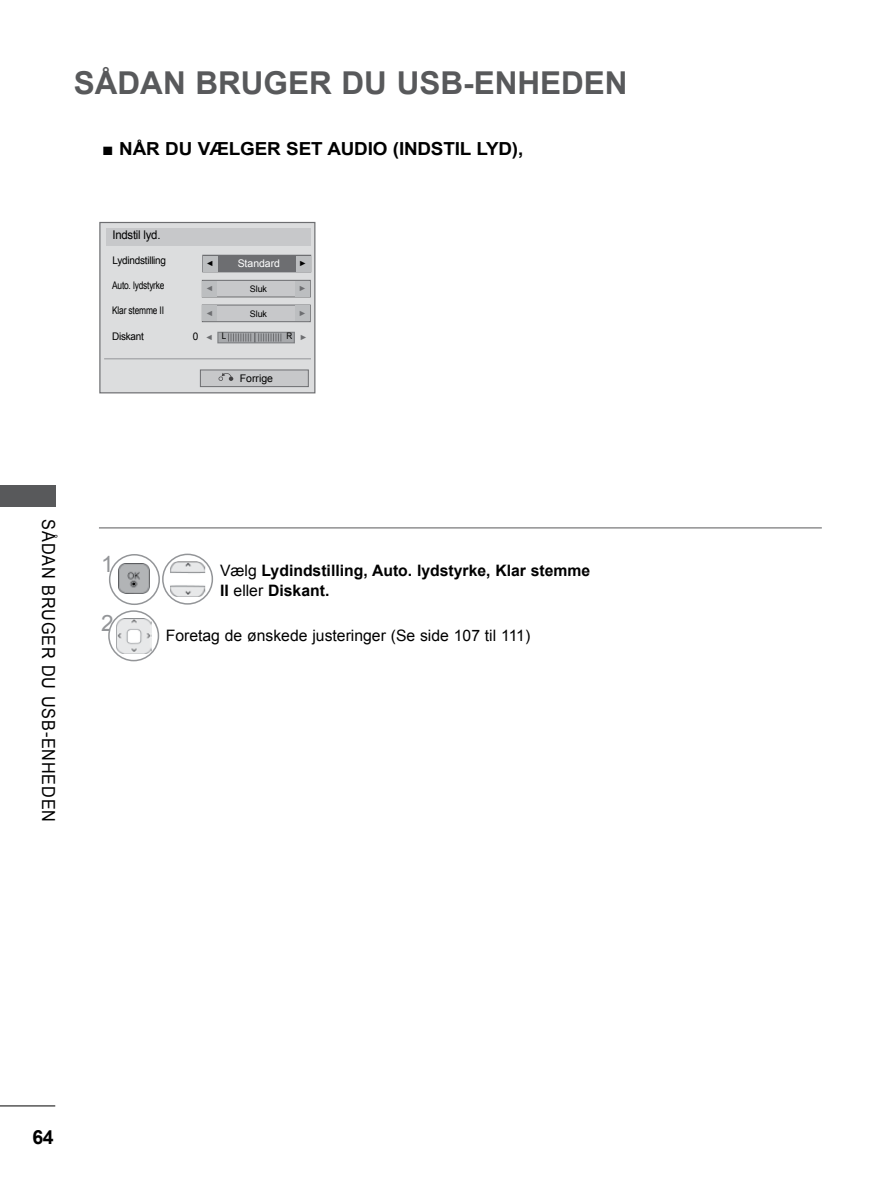
<style>
.page{position:relative;width:893px;height:1191px;background:#fff}
.page>*{position:absolute;margin:0;border:0;box-sizing:border-box;transform-origin:0 0}
.t1{font:700 31.5px "Arial";color:#58595b}
.t2{font:22.5px "Arial";color:#939598}
.t3{font:700 19.5px "Arial";color:#000}
.t4{font:700 18px "Arial";letter-spacing:-.01em;color:#000;scale:1.05 1}
.t5{font:18px "Arial";letter-spacing:.05em;color:#000;scale:.9 1}
.t6{font:700 15.75px/19.5px "Arial";color:#000}
.t7{font:15.75px "Arial";color:#000}
.t8{font:12px "Arial";letter-spacing:-.025em;color:#000;scale:.95 1}
.t9{font:10.5px "Arial";letter-spacing:-.025em;color:#000;scale:.8 1}
.t10{font:10.5px "Arial";letter-spacing:-.025em;color:#000;scale:.95 1}
.t11{font:10.5px "Arial";color:#fff}
.t12{font:10.5px "Arial";letter-spacing:-.005em;color:#000}
.t13{font:9px "Arial";color:#000}
.t14{font:9px "Arial";color:#000;scale:.9 1}
.t15{font:7.5px "Arial";color:#6d6e71}
.t16{font:7.5px "Arial";color:#000}
.s1{font-weight:400}
.s2{font-size:9px;color:#000}
</style>
<div class="page">
<hr style="left:0;top:1105px;width:55px;height:1px;background:#000">
<div style="left:0;top:485px;width:55px;height:21px;background:#58595b"></div>
<hr style="left:99px;top:527px;width:723px;height:1px;background:#58595b">
<div style="left:99px;top:222px;width:216px;height:171px;background:#dcddde;border:1px solid #6d6e71"></div>
<hr style="left:104px;top:358px;width:207px;height:1px;background:#939598">
<div style="left:107px;top:228px;width:204px;height:18px;background:#c7c8ca"></div>
<div style="left:203px;top:255px;width:108px;height:17px;background:#6d6e71"></div>
<div style="left:203px;top:255px;width:108px;height:17px;border:1px solid #6d6e71"></div>
<div style="left:203px;top:255px;width:14px;height:16px;background:#bcbec0"></div>
<div style="left:296px;top:255px;width:14px;height:16px;background:#bcbec0"></div>
<div style="left:202px;top:280px;width:108px;height:17px;background:#c7c8ca"></div>
<div style="left:202px;top:280px;width:108px;height:17px;border:1px solid #6d6e71"></div>
<div style="left:203px;top:281px;width:14px;height:16px;background:#bcbec0"></div>
<div style="left:296px;top:281px;width:14px;height:16px;background:#bcbec0"></div>
<div style="left:202px;top:305px;width:108px;height:17px;background:#c7c8ca"></div>
<div style="left:202px;top:305px;width:108px;height:17px;border:1px solid #6d6e71"></div>
<div style="left:203px;top:305px;width:14px;height:16px;background:#bcbec0"></div>
<div style="left:296px;top:305px;width:14px;height:16px;background:#bcbec0"></div>
<div style="left:200px;top:370px;width:108px;height:16px;background:#c7c8ca"></div>
<div style="left:200px;top:370px;width:109px;height:17px;border:1px solid #6d6e71"></div>
<svg style="left:219px;top:373px;width:14px;height:8px"></svg>
<div style="left:217px;top:332px;width:78px;height:11px;background:#a7a9ac;border:1px solid #808285"></div>
<svg style="left:228px;top:333px;width:53px;height:9px"></svg>
<svg style="left:109px;top:611px;width:49px;height:49px"></svg>
<img style="left:116px;top:618px;width:35px;height:35px">
<div style="left:108px;top:610px;width:51px;height:51px;border:2px solid #939598;border-radius:50%"></div>
<svg style="left:110px;top:555px;width:49px;height:49px"></svg>
<img style="left:119px;top:563px;width:30px;height:30px">
<div style="left:109px;top:554px;width:51px;height:51px;border:2px solid #939598;border-radius:50%"></div>
<svg style="left:163px;top:554px;width:49px;height:50px"></svg>
<img style="left:170px;top:561px;width:35px;height:36px">
<div style="left:162px;top:553px;width:51px;height:51px;border:2px solid #939598;border-radius:50%"></div>
<h1 class="t1" style="left:74px;top:62px;width:555px">SÅDAN BRUGER DU USB-ENHEDEN</h1>
<p class="t4" style="left:102px;top:137px;width:402px"><span class="s1">■</span> NÅR DU VÆLGER SET AUDIO (INDSTIL LYD),</p>
<p class="t8" style="left:113px;top:226px;width:52px">Indstil lyd.</p>
<p class="t10" style="left:113px;top:254px;width:58px">Lydindstilling</p>
<p class="t16" style="left:206px;top:259px;width:9px">◄</p>
<p class="t16" style="left:299px;top:259px;width:9px">►</p>
<p class="t9" style="left:112px;top:279px;width:67px">Auto. lydstyrke</p>
<p class="t15" style="left:206px;top:284px;width:9px">◄</p>
<p class="t13" style="left:250px;top:283px;width:19px">Sluk</p>
<p class="t15" style="left:299px;top:284px;width:9px">►</p>
<p class="t9" style="left:112px;top:303px;width:66px">Klar stemme II</p>
<p class="t13" style="left:250px;top:307px;width:19px">Sluk</p>
<p class="t10" style="left:112px;top:329px;width:35px">Diskant</p>
<p class="t10" style="left:193px;top:329px;width:7px">0</p>
<p class="t11" style="left:238px;top:257px;width:44px">Standard</p>
<p class="t15" style="left:206px;top:308px;width:9px">◄</p>
<p class="t15" style="left:299px;top:308px;width:9px">►</p>
<p class="t15" style="left:205px;top:332px;width:22px">◄ <span class="s2">L</span></p>
<p class="t14" style="left:286px;top:330px;width:25px">R <sub>►</sub></p>
<p class="t12" style="left:240px;top:371px;width:35px">Forrige</p>
<p class="t5" style="left:60px;top:519px;width:337px;rotate:90deg">SÅDAN BRUGER DU USB-ENHEDEN</p>
<h2 class="t2" style="left:101px;top:549px;width:14px">1</h2>
<h2 class="t2" style="left:101px;top:608px;width:14px">2</h2>
<p class="t6" style="left:220px;top:561px;width:372px"><span class="s1">Vælg</span> Lydindstilling, Auto. lydstyrke, Klar stemme<br>II <span class="s1">eller</span> Diskant.</p>
<p class="t7" style="left:166px;top:625px;width:366px">Foretag de ønskede justeringer (Se side 107 til 111)</p>
<p class="t3" style="left:33px;top:1124px;width:23px">64</p>
</div>
